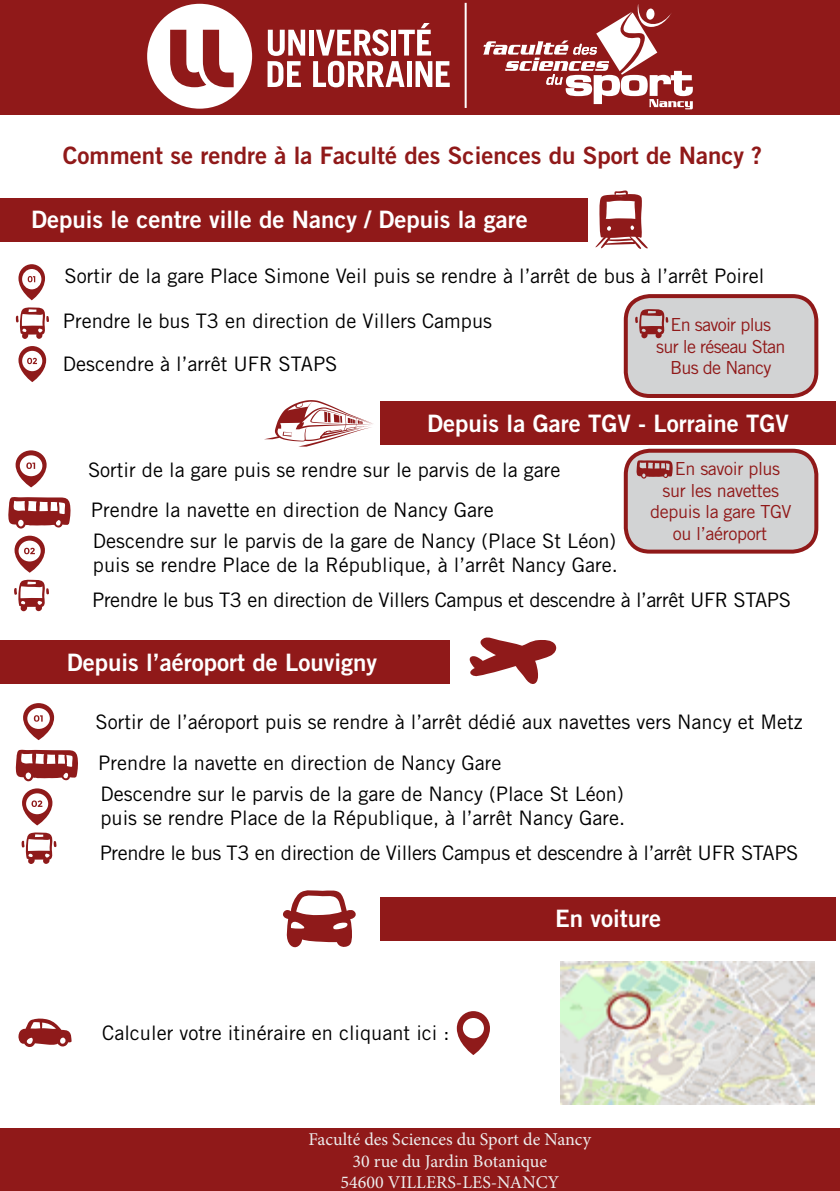
<style>
.page{position:relative;width:840px;height:1191px;background:#fff}
.page>*{position:absolute;margin:0;border:0;box-sizing:border-box;transform-origin:0 0}
.t1{font:24px "Trade Gothic LT Std Bd 2";color:#fff}
.t2{font:24px "Trade Gothic LT Std Bd 2";color:#901919}
.t3{font:20px/24px "Trade Gothic LT Std";color:#000}
.t4{font:20px "Trade Gothic LT Std";letter-spacing:-.02em;color:#000}
.t5{font:18px/21.6px "Minion Pro";color:#ededed;text-align:center}
.t6{font:18px "Trade Gothic LT Std";letter-spacing:-.02em;color:#901919}
.t7{font:18px/21.6px "Trade Gothic LT Std";letter-spacing:-.04em;color:#901919;text-align:center}
</style>
<div class="page">
<div style="left:0;top:0;width:839px;height:114px;background:#901919"></div>
<div style="left:0;top:198px;width:587px;height:44px;background:#901919"></div>
<div style="left:0;top:640px;width:449px;height:44px;background:#901919"></div>
<svg style="left:595px;top:190px;width:52px;height:59px"></svg>
<svg style="left:16px;top:307px;width:33px;height:32px"></svg>
<div style="left:0;top:1128px;width:839px;height:63px;background:#901919"></div>
<svg style="left:469px;top:637px;width:88px;height:47px"></svg>
<svg style="left:18px;top:264px;width:27px;height:36px"></svg>
<svg style="left:18px;top:346px;width:28px;height:36px"></svg>
<div style="left:22px;top:351px;width:20px;height:20px;background:#fff;border-radius:50%"></div>
<svg style="left:27px;top:358px;width:10px;height:6px"></svg>
<div style="left:380px;top:401px;width:455px;height:44px;background:#901919"></div>
<svg style="left:264px;top:400px;width:109px;height:46px"></svg>
<svg style="left:8px;top:497px;width:63px;height:31px"></svg>
<svg style="left:14px;top:579px;width:35px;height:32px"></svg>
<svg style="left:16px;top:450px;width:31px;height:37px"></svg>
<div style="left:20px;top:455px;width:22px;height:21px;background:#fff;border-radius:50%"></div>
<svg style="left:26px;top:462px;width:9px;height:7px"></svg>
<svg style="left:14px;top:535px;width:31px;height:38px"></svg>
<div style="left:19px;top:540px;width:22px;height:21px;background:#fff;border-radius:50%"></div>
<svg style="left:24px;top:548px;width:11px;height:6px"></svg>
<svg style="left:15px;top:749px;width:63px;height:32px"></svg>
<svg style="left:21px;top:832px;width:35px;height:32px"></svg>
<svg style="left:23px;top:703px;width:31px;height:37px"></svg>
<div style="left:27px;top:708px;width:23px;height:21px;background:#fff;border-radius:50%"></div>
<svg style="left:34px;top:715px;width:9px;height:6px"></svg>
<svg style="left:22px;top:788px;width:30px;height:37px"></svg>
<div style="left:26px;top:793px;width:22px;height:21px;background:#fff;border-radius:50%"></div>
<svg style="left:31px;top:800px;width:11px;height:7px"></svg>
<svg style="left:283px;top:890px;width:73px;height:58px"></svg>
<div style="left:380px;top:896px;width:455px;height:44px;background:#901919"></div>
<svg style="left:18px;top:1018px;width:54px;height:29px"></svg>
<svg style="left:456px;top:1011px;width:33px;height:44px"></svg>
<div style="left:462px;top:1018px;width:21px;height:20px;background:#fff;border-radius:50%"></div>
<img style="left:560px;top:961px;width:253px;height:143px">
<div style="left:625px;top:296px;width:190px;height:100px;background:#d2d3d4;border-radius:24px"></div>
<div style="left:623px;top:294px;width:194px;height:104px;border:4px solid #901919;border-radius:24px"></div>
<div style="left:625px;top:451px;width:190px;height:100px;background:#d2d3d4;border-radius:24px"></div>
<div style="left:623px;top:449px;width:194px;height:104px;border:4px solid #901919;border-radius:24px"></div>
<svg style="left:635px;top:309px;width:33px;height:29px"></svg>
<svg style="left:636px;top:460px;width:36px;height:19px"></svg>
<div style="left:308px;top:30px;width:5px;height:26px;background:#fff"></div>
<svg style="left:267px;top:30px;width:38px;height:57px"></svg>
<svg style="left:313px;top:23px;width:136px;height:64px"></svg>
<svg style="left:147px;top:4px;width:105px;height:105px"></svg>
<hr style="left:464px;top:3px;width:2px;height:105px;background:#fff">
<svg style="left:483px;top:4px;width:209px;height:105px"></svg>
<p class="t2" style="left:63px;top:140px;width:700px">Comment se rendre à la Faculté des Sciences du Sport de Nancy ?</p>
<p class="t1" style="left:31px;top:205px;width:498px">Depuis le centre ville de Nancy / Depuis la gare</p>
<p class="t3" style="left:64px;top:264px;width:701px">Sortir de la gare Place Simone Veil puis se rendre à l’arrêt de bus à l’arrêt Poirel</p>
<p class="t3" style="left:63px;top:299px;width:430px;line-height:43.2px">Prendre le bus T3 en direction de Villers Campus<br>Descendre à l’arrêt UFR STAPS</p>
<p class="t7" style="left:655px;top:313px;width:131px">En savoir plus<br>sur le réseau Stan<br>Bus de Nancy</p>
<p class="t1" style="left:427px;top:408px;width:363px">Depuis la Gare TGV - Lorraine TGV</p>
<p class="t3" style="left:88px;top:449px;width:474px;line-height:40.2px">Sortir de la gare puis se rendre sur le parvis de la gare<br>Prendre la navette en direction de Nancy Gare</p>
<p class="t3" style="left:93px;top:529px;width:526px">Descendre sur le parvis de la gare de Nancy (Place St Léon) puis se rendre Place de la République, à l’arrêt Nancy Gare.</p>
<p class="t4" style="left:92px;top:587px;width:699px">Prendre le bus T3 en direction de Villers Campus et descendre à l’arrêt UFR STAPS</p>
<p class="t6" style="left:674px;top:458px;width:107px">En savoir plus</p>
<p class="t6" style="left:662px;top:479px;width:118px">sur les navettes</p>
<p class="t6" style="left:649px;top:501px;width:143px">depuis la gare TGV</p>
<p class="t6" style="left:672px;top:523px;width:96px">ou l’aéroport</p>
<p class="t1" style="left:67px;top:647px;width:312px">Depuis l’aéroport de Louvigny</p>
<p class="t3" style="left:95px;top:700px;width:708px;line-height:41.4px">Sortir de l’aéroport puis se rendre à l’arrêt dédié aux navettes vers Nancy et Metz<br>Prendre la navette en direction de Nancy Gare</p>
<p class="t3" style="left:100px;top:781px;width:526px">Descendre sur le parvis de la gare de Nancy (Place St Léon) puis se rendre Place de la République, à l’arrêt Nancy Gare.</p>
<p class="t4" style="left:100px;top:840px;width:699px">Prendre le bus T3 en direction de Villers Campus et descendre à l’arrêt UFR STAPS</p>
<p class="t3" style="left:102px;top:1021px;width:349px">Calculer votre itinéraire en cliquant ici :</p>
<p class="t1" style="left:554px;top:904px;width:107px">En voiture</p>
<p class="t5" style="left:308px;top:1128px;width:284px">Faculté des Sciences du Sport de Nancy<br>30 rue du Jardin Botanique<br>54600 VILLERS-LES-NANCY</p>
</div>
